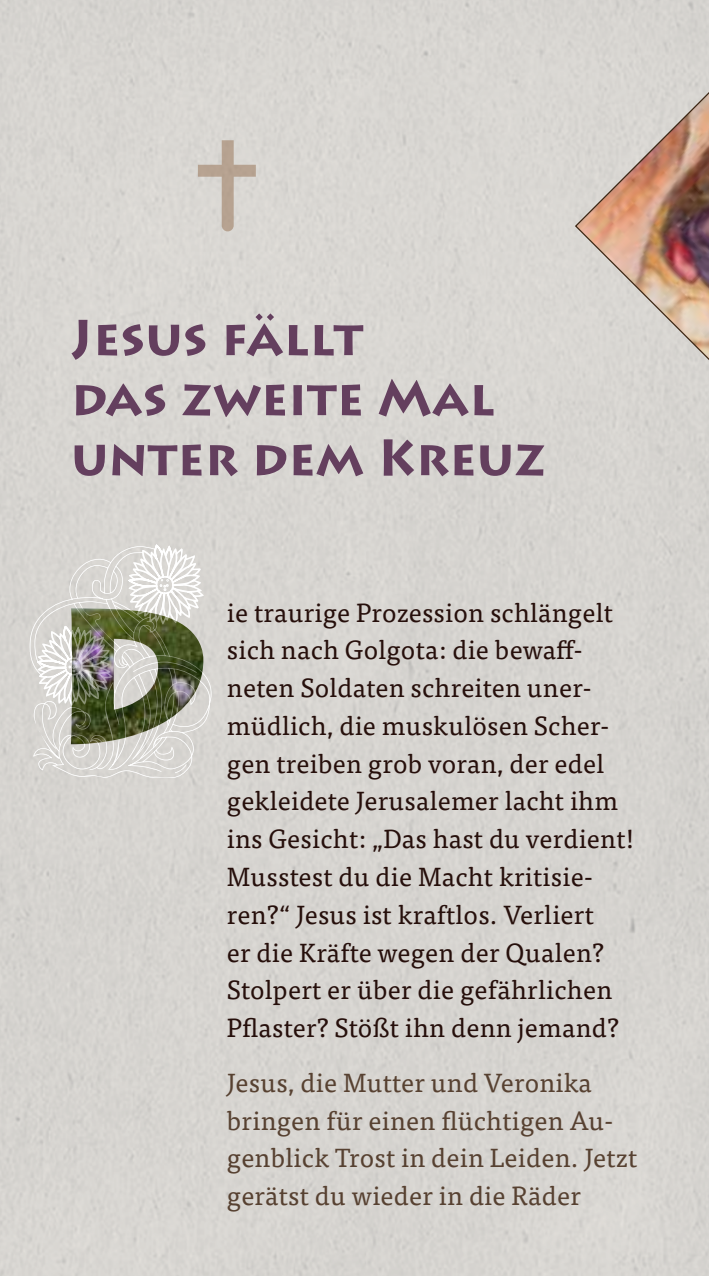
<style>
.page{position:relative;width:709px;height:1276px;background:#fff}
.page>*{position:absolute;margin:0;border:0;box-sizing:border-box;transform-origin:0 0}
.t1{font:250px "Floral Caps Nouveau";color:#fff}
.t2{font:700 50px/60px "Lithos Pro";color:#643f5e}
.t3{font:26.25px/37.8px "Tisa Pro";letter-spacing:.01em;color:#260f0b}
.t4{font:26.25px/37.8px "Tisa Pro";letter-spacing:.01em;color:#574131}
</style>
<div class="page">
<svg style="left:198px;top:140px;width:58px;height:91px"></svg>
<svg style="left:574px;top:39px;width:135px;height:802px"></svg>
<img style="left:71px;top:608px;width:132px;height:136px">
<h2 class="t2" style="left:71px;top:308px;width:476px">Jesus fällt<br>das zweite Mal unter dem Kreuz</h2>
<h1 class="t1" style="left:25px;top:526px;width:188px">˙</h1>
<p class="t3" style="left:227px;top:592px;width:409px">ie traurige Prozession schlängelt sich nach Golgota: die bewaff&shy;neten Soldaten schreiten uner&shy;müdlich, die muskulösen Scher&shy;gen treiben grob voran, der edel gekleidete Jerusalemer lacht ihm ins Gesicht: „Das hast du verdient!<br>Musstest du die Macht kritisie&shy;ren?“ Jesus ist kraftlos. Verliert<br>er die Kräfte wegen der Qualen?<br>Stolpert er über die gefährlichen Pflaster? Stößt ihn denn jemand?</p>
<p class="t4" style="left:227px;top:1062px;width:412px">Jesus, die Mutter und Veronika bringen für einen flüchtigen Au&shy;genblick Trost in dein Leiden. Jetzt gerätst du wieder in die Räder</p>
</div>
